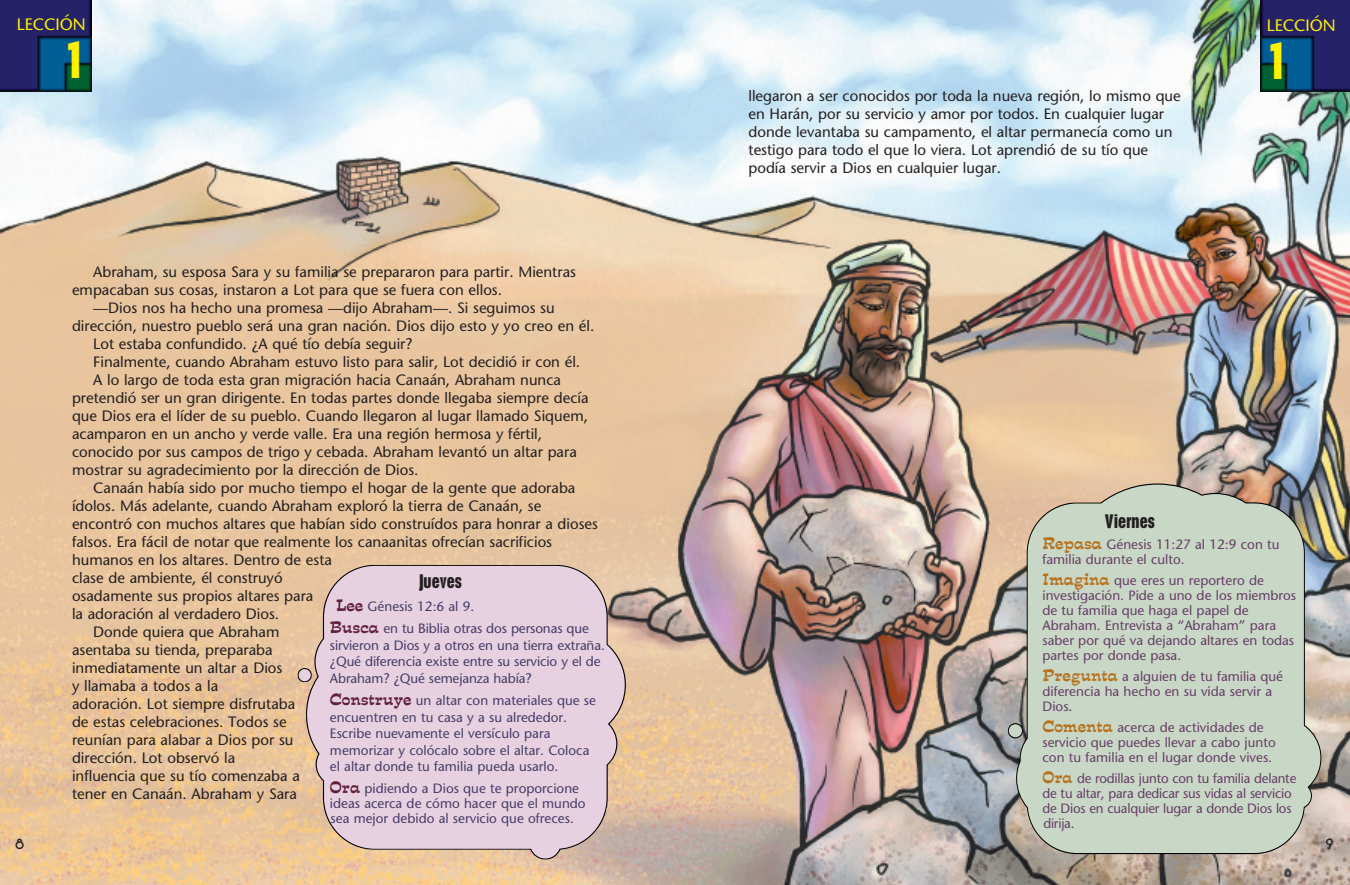
<style>
.page{position:relative;width:1350px;height:885px;background:#fff}
.page>*{position:absolute;margin:0;border:0;box-sizing:border-box;transform-origin:0 0}
.t1{font:700 condensed 48px "Placard";color:#fff101}
.t2{font:700 condensed 18px "Placard";color:#231f20}
.t3{font:16.5px "Stone Sans";color:#fff101}
.t4{font:15px/18px "Stone Sans";color:#231f20}
.t5{font:700 15px "New Garden";color:#231f20}
.t6{font:13.5px/15px "Stone Sans";color:#663e66}
.t7{font:13.5px/16.5px "Stone Sans";color:#453d68}
.s1{font-family:"Estro Font";font-size:15px;color:#602039}
.s2{font-family:"Estro Font";font-size:15px;color:#b6711c}
</style>
<div class="page">
<img style="left:0;top:0;width:1350px;height:884px">
<img style="left:0;top:0;width:91px;height:92px">
<img style="left:1260px;top:0;width:90px;height:91px">
<svg style="left:1016px;top:484px;width:306px;height:370px;background:#c4cebf"></svg>
<div style="left:1008px;top:723px;width:14px;height:14px;background:#c9d7c7;border-radius:50%"></div>
<div style="left:1008px;top:723px;width:15px;height:15px;border:1px solid #000;border-radius:50%"></div>
<svg style="left:305px;top:564px;width:321px;height:295px;background:#e3ccd5"></svg>
<svg style="left:298px;top:668px;width:13px;height:13px"></svg>
<div style="left:297px;top:667px;width:15px;height:15px;border:1px solid #000;border-radius:50%"></div>
<p class="t3" style="left:17px;top:18px;width:71px">LECCIÓN</p>
<h1 class="t1" style="left:64px;top:41px;width:23px">1</h1>
<p class="t4" style="left:72px;top:264px;width:506px;text-indent:21px">Abraham, su esposa Sara y su familia se prepararon para partir. Mientras empacaban sus cosas, instaron a Lot para que se fuera con ellos.</p>
<p class="t4" style="left:93px;top:300px;width:463px">—Dios nos ha hecho una promesa —dijo Abraham—. Si seguimos su</p>
<p class="t4" style="left:72px;top:318px;width:524px">dirección, nuestro pueblo será una gran nación. Dios dijo esto y yo creo en él.</p>
<p class="t4" style="left:93px;top:336px;width:321px">Lot estaba confundido. ¿A qué tío debía seguir?</p>
<p class="t4" style="left:93px;top:354px;width:489px">Finalmente, cuando Abraham estuvo listo para salir, Lot decidió ir con él.</p>
<p class="t4" style="left:93px;top:372px;width:469px">A lo largo de toda esta gran migración hacia Canaán, Abraham nunca</p>
<p class="t4" style="left:72px;top:390px;width:518px">pretendió ser un gran dirigente. En todas partes donde llegaba siempre decía</p>
<p class="t4" style="left:72px;top:408px;width:518px">que Dios era el líder de su pueblo. Cuando llegaron al lugar llamado Siquem,</p>
<p class="t4" style="left:72px;top:426px;width:472px">acamparon en un ancho y verde valle. Era una región hermosa y fértil,</p>
<p class="t4" style="left:72px;top:444px;width:506px">conocido por sus campos de trigo y cebada. Abraham levantó un altar para</p>
<p class="t4" style="left:72px;top:462px;width:348px">mostrar su agradecimiento por la dirección de Dios.</p>
<p class="t4" style="left:93px;top:480px;width:484px">Canaán había sido por mucho tiempo el hogar de la gente que adoraba</p>
<p class="t4" style="left:72px;top:498px;width:471px">ídolos. Más adelante, cuando Abraham exploró la tierra de Canaán, se</p>
<p class="t4" style="left:72px;top:516px;width:528px">encontró con muchos altares que habían sido construídos para honrar a dioses</p>
<p class="t4" style="left:72px;top:534px;width:482px">falsos. Era fácil de notar que realmente los canaanitas ofrecían sacrificios</p>
<p class="t4" style="left:72px;top:552px;width:262px">humanos en los altares. Dentro de esta</p>
<p class="t4" style="left:72px;top:570px;width:212px">clase de ambiente, él construyó</p>
<p class="t4" style="left:72px;top:588px;width:243px">osadamente sus propios altares para</p>
<p class="t4" style="left:72px;top:606px;width:209px">la adoración al verdadero Dios.</p>
<p class="t4" style="left:93px;top:624px;width:188px">Donde quiera que Abraham</p>
<p class="t4" style="left:72px;top:642px;width:202px">asentaba su tienda, preparaba</p>
<p class="t4" style="left:72px;top:660px;width:212px">inmediatamente un altar a Dios</p>
<p class="t4" style="left:72px;top:678px;width:148px">y llamaba a todos a la</p>
<p class="t4" style="left:72px;top:696px;width:225px">adoración. Lot siempre disfrutaba</p>
<p class="t4" style="left:72px;top:714px;width:216px">de estas celebraciones. Todos se</p>
<p class="t4" style="left:72px;top:732px;width:223px">reunían para alabar a Dios por su</p>
<p class="t4" style="left:72px;top:750px;width:165px">dirección. Lot observó la</p>
<p class="t4" style="left:72px;top:768px;width:229px">influencia que su tío comenzaba a</p>
<p class="t4" style="left:72px;top:786px;width:227px">tener en Canaán. Abraham y Sara</p>
<p class="t2" style="left:419px;top:574px;width:44px">Jueves</p>
<p class="t7" style="left:330px;top:596px;width:260px;line-height:22.5px;text-indent:6px"><span class="s1">Lee</span> Génesis 12:6 al 9.<br><span class="s1">Busca</span> en tu Biblia otras dos personas que</p>
<p class="t7" style="left:330px;top:638px;width:276px">sirvieron a Dios y a otros en una tierra extraña. ¿Qué diferencia existe entre su servicio y el de<br>Abraham? ¿Qué semejanza había?</p>
<p class="t7" style="left:330px;top:693px;width:268px"><span class="s1">Construye</span> un altar con materiales que se encuentren en tu casa y a su alrededor.<br>Escribe nuevamente el versículo para memorizar y colócalo sobre el altar. Coloca el altar donde tu familia pueda usarlo.</p>
<p class="t7" style="left:330px;top:781px;width:257px;line-height:15px"><span class="s1">Ora</span> pidiendo a Dios que te proporcione ideas acerca de cómo hacer que el mundo sea mejor debido al servicio que ofreces.</p>
<p class="t4" style="left:748px;top:88px;width:434px">llegaron a ser conocidos por toda la nueva región, lo mismo que en Harán, por su servicio y amor por todos. En cualquier lugar donde levantaba su campamento, el altar permanecía como un testigo para todo el que lo viera. Lot aprendió de su tío que podía servir a Dios en cualquier lugar.</p>
<p class="t3" style="left:1267px;top:19px;width:71px">LECCIÓN</p>
<h1 class="t1" style="left:1267px;top:43px;width:23px">1</h1>
<p class="t2" style="left:1105px;top:513px;width:51px">Viernes</p>
<p class="t6" style="left:1042px;top:537px;width:239px"><span class="s2">Repasa</span> Génesis 11:27 al 12:9 con tu familia durante el culto.</p>
<p class="t6" style="left:1042px;top:573px;width:255px"><span class="s2">Imagina</span> que eres un reportero de investigación. Pide a uno de los miembros de tu familia que haga el papel de Abraham. Entrevista a “Abraham” para saber por qué va dejando altares en todas partes por donde pasa.</p>
<p class="t6" style="left:1042px;top:669px;width:242px"><span class="s2">Pregunta</span> a alguien de tu familia qué diferencia ha hecho en su vida servir a<br>Dios.</p>
<p class="t6" style="left:1042px;top:720px;width:235px"><span class="s2">Comenta</span> acerca de actividades de servicio que puedes llevar a cabo junto con tu familia en el lugar donde vives.</p>
<p class="t6" style="left:1042px;top:771px;width:255px"><span class="s2">Ora</span> de rodillas junto con tu familia delante de tu altar, para dedicar sus vidas al servicio de Dios en cualquier lugar a donde Dios los dirija.</p>
<p class="t5" style="left:15px;top:835px;width:11px">8</p>
<p class="t5" style="left:1325px;top:835px;width:10px">9</p>
</div>
